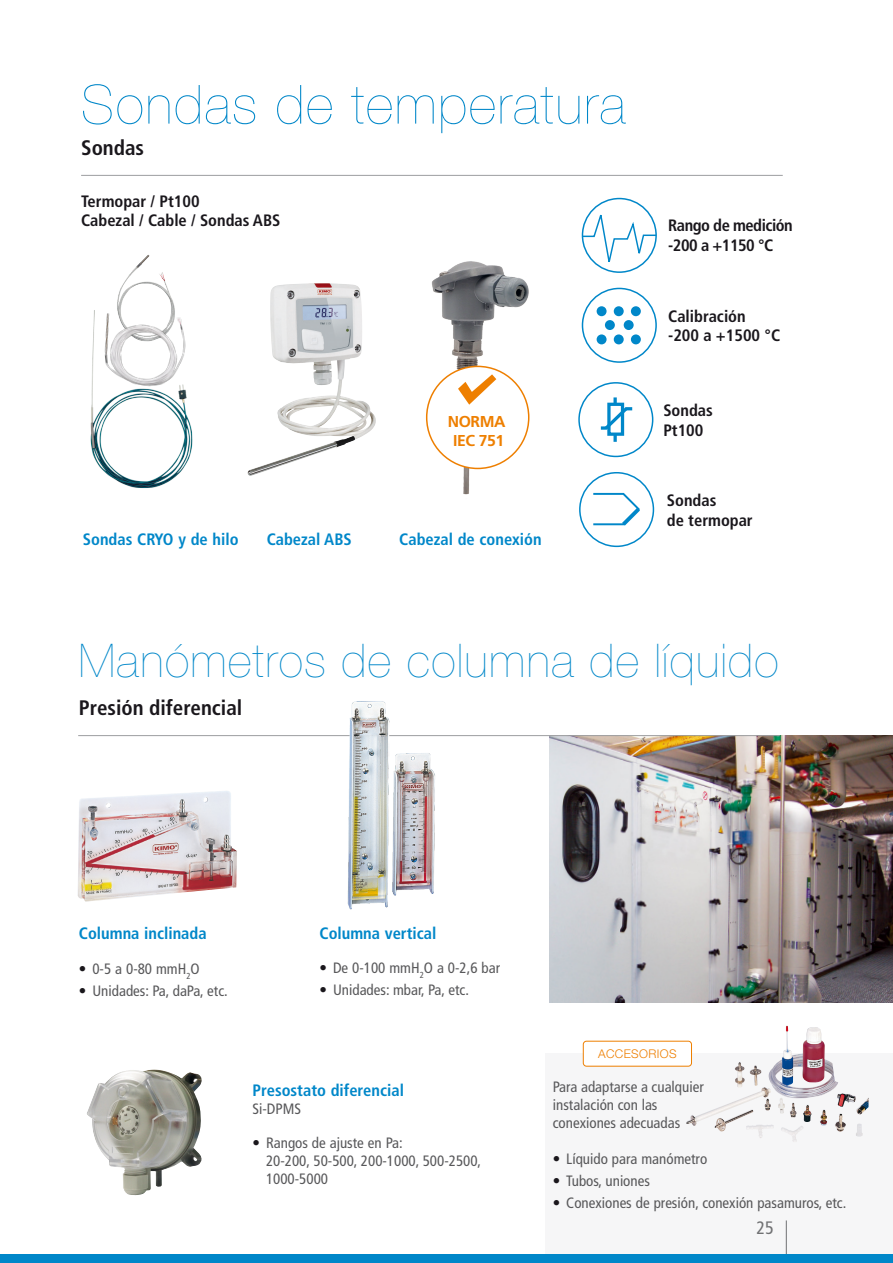
<style>
.page{position:relative;width:893px;height:1263px;background:#fff}
.page>*{position:absolute;margin:0;border:0;box-sizing:border-box;transform-origin:0 0}
.t1{font:200 54px "Helvetica Neue LT Std";letter-spacing:.03em;color:#0087c9}
.t2{font:200 46.5px "Helvetica Neue LT Std";letter-spacing:.03em;color:#0087c9}
.t3{font:700 condensed 21px "Frutiger LT Std";color:#1a171c}
.t4{font:condensed 18px "Frutiger LT Std";color:#707173}
.t5{font:700 condensed 16.5px/19.8px "Frutiger LT Std";color:#1a171c}
.Normal_e{font:700 condensed 16.5px "Frutiger LT Std";color:#0087c9}
.t6{font:700 condensed 16.5px "Frutiger LT Std";letter-spacing:-.03em;color:#1a171c}
.t7{font:700 15.75px "Frutiger LT Std";letter-spacing:-.025em;color:#ee7f00}
.Normal_e-2{font:condensed 15px/18px "Frutiger LT Std";color:#58585a}
.t8{font:300 12px "Helvetica Neue LT Std";letter-spacing:.03em;color:#ee7f00}
.s1{font-family:"Helvetica Neue LT Std";color:#1a171c}
</style>
<div class="page">
<img style="left:549px;top:736px;width:344px;height:267px">
<hr style="left:78px;top:735px;width:702px;height:1px;background:#9d9ea0">
<div style="left:546px;top:1053px;width:347px;height:201px;background:#f6f6f7"></div>
<img style="left:78px;top:791px;width:159px;height:111px">
<img style="left:87px;top:1069px;width:115px;height:127px">
<img style="left:735px;top:1025px;width:103px;height:75px">
<img style="left:347px;top:701px;width:90px;height:209px">
<div style="left:583px;top:1041px;width:108px;height:25px;background:#fff;border-radius:3px"></div>
<div style="left:583px;top:1041px;width:109px;height:26px;border:1px solid #ee7f00;border-radius:3px"></div>
<hr style="left:786px;top:1220px;width:1px;height:43px;background:#707173">
<hr style="left:81px;top:175px;width:702px;height:1px;background:#9d9ea0">
<div style="left:582px;top:198px;width:75px;height:75px;border:2px solid #0087c9;border-radius:50%"></div>
<svg style="left:581px;top:209px;width:76px;height:60px"></svg>
<div style="left:582px;top:288px;width:75px;height:75px;border:2px solid #0087c9;border-radius:50%"></div>
<div style="left:597px;top:306px;width:10px;height:10px;background:#0087c9;border-radius:50%"></div>
<div style="left:597px;top:334px;width:10px;height:10px;background:#0087c9;border-radius:50%"></div>
<div style="left:614px;top:306px;width:10px;height:10px;background:#0087c9;border-radius:50%"></div>
<div style="left:614px;top:334px;width:10px;height:10px;background:#0087c9;border-radius:50%"></div>
<div style="left:605px;top:320px;width:10px;height:10px;background:#0087c9;border-radius:50%"></div>
<div style="left:624px;top:320px;width:10px;height:10px;background:#0087c9;border-radius:50%"></div>
<div style="left:631px;top:306px;width:10px;height:10px;background:#0087c9;border-radius:50%"></div>
<div style="left:631px;top:334px;width:10px;height:10px;background:#0087c9;border-radius:50%"></div>
<div style="left:578px;top:382px;width:75px;height:75px;border:2px solid #0087c9;border-radius:50%"></div>
<svg style="left:600px;top:397px;width:33px;height:45px"></svg>
<div style="left:579px;top:472px;width:75px;height:75px;border:2px solid #0087c9;border-radius:50%"></div>
<svg style="left:593px;top:492px;width:47px;height:34px"></svg>
<img style="left:248px;top:283px;width:128px;height:193px">
<img style="left:427px;top:261px;width:103px;height:234px">
<img style="left:90px;top:393px;width:103px;height:95px">
<img style="left:118px;top:254px;width:53px;height:43px">
<img style="left:91px;top:297px;width:95px;height:96px">
<div style="left:427px;top:366px;width:102px;height:102px;background:#fff;border-radius:50%"></div>
<div style="left:426px;top:366px;width:103px;height:103px;border:2px solid #ee7f00;border-radius:50%"></div>
<svg style="left:458px;top:374px;width:38px;height:31px"></svg>
<div style="left:0;top:1254px;width:893px;height:9px;background:#0087c9"></div>
<p class="t1" style="left:81px;top:73px;width:546px">Sondas de temperatura</p>
<p class="t3" style="left:81px;top:136px;width:65px">Sondas</p>
<p class="t5" style="left:81px;top:191px;width:201px">Termopar / Pt100<br>Cabezal / Cable / Sondas ABS</p>
<p class="t7" style="left:448px;top:413px;width:59px">NORMA</p>
<p class="t7" style="left:453px;top:432px;width:53px">IEC 751</p>
<p class="Normal_e" style="left:83px;top:529px;width:157px">Sondas CRYO y de hilo</p>
<p class="Normal_e" style="left:267px;top:529px;width:87px">Cabezal ABS</p>
<p class="Normal_e" style="left:399px;top:529px;width:144px">Cabezal de conexión</p>
<p class="t6" style="left:668px;top:216px;width:126px">Rango de medición</p>
<p class="t5" style="left:668px;top:236px;width:107px">-200 a +1150 °C</p>
<p class="t5" style="left:668px;top:306px;width:79px">Calibración</p>
<p class="t5" style="left:668px;top:326px;width:114px">-200 a +1500 °C</p>
<p class="t5" style="left:663px;top:400px;width:51px">Sondas<br>Pt100</p>
<p class="t5" style="left:667px;top:490px;width:87px">Sondas<br>de termopar</p>
<p class="t2" style="left:79px;top:634px;width:701px">Manómetros de columna de líquido</p>
<p class="t3" style="left:79px;top:695px;width:165px">Presión diferencial</p>
<p class="Normal_e" style="left:79px;top:924px;width:129px">Columna inclinada</p>
<p class="Normal_e-2" style="left:79px;top:960px;width:122px"><span class="s1">•</span> 0-5 a 0-80 mmH<sub>2</sub>O</p>
<p class="Normal_e-2" style="left:79px;top:982px;width:150px"><span class="s1">•</span> Unidades: Pa, daPa, etc.</p>
<p class="Normal_e" style="left:320px;top:923px;width:118px">Columna vertical</p>
<p class="Normal_e-2" style="left:320px;top:959px;width:182px"><span class="s1">•</span> De 0-100 mmH<sub>2</sub>O a 0-2,6 bar</p>
<p class="Normal_e-2" style="left:320px;top:981px;width:151px"><span class="s1">•</span> Unidades: mbar, Pa, etc.</p>
<p class="Normal_e" style="left:253px;top:1080px;width:153px">Presostato diferencial</p>
<p class="Normal_e-2" style="left:253px;top:1099px;width:50px">Si-DPMS</p>
<p class="Normal_e-2" style="left:266px;top:1134px;width:217px;text-indent:-14px"><span class="s1">•</span> Rangos de ajuste en Pa:<br>20-200, 50-500, 200-1000, 500-2500,<br>1000-5000</p>
<p class="t8" style="left:598px;top:1046px;width:80px">ACCESORIOS</p>
<p class="Normal_e-2" style="left:553px;top:1077px;width:153px">Para adaptarse a cualquier instalación con las conexiones adecuadas</p>
<p class="Normal_e-2" style="left:553px;top:1149px;width:156px"><span class="s1">•</span> Líquido para manómetro</p>
<p class="Normal_e-2" style="left:553px;top:1172px;width:99px"><span class="s1">•</span> Tubos, uniones</p>
<p class="Normal_e-2" style="left:553px;top:1194px;width:295px"><span class="s1">•</span> Conexiones de presión, conexión pasamuros, etc.</p>
<p class="t4" style="left:757px;top:1217px;width:19px">25</p>
</div>
